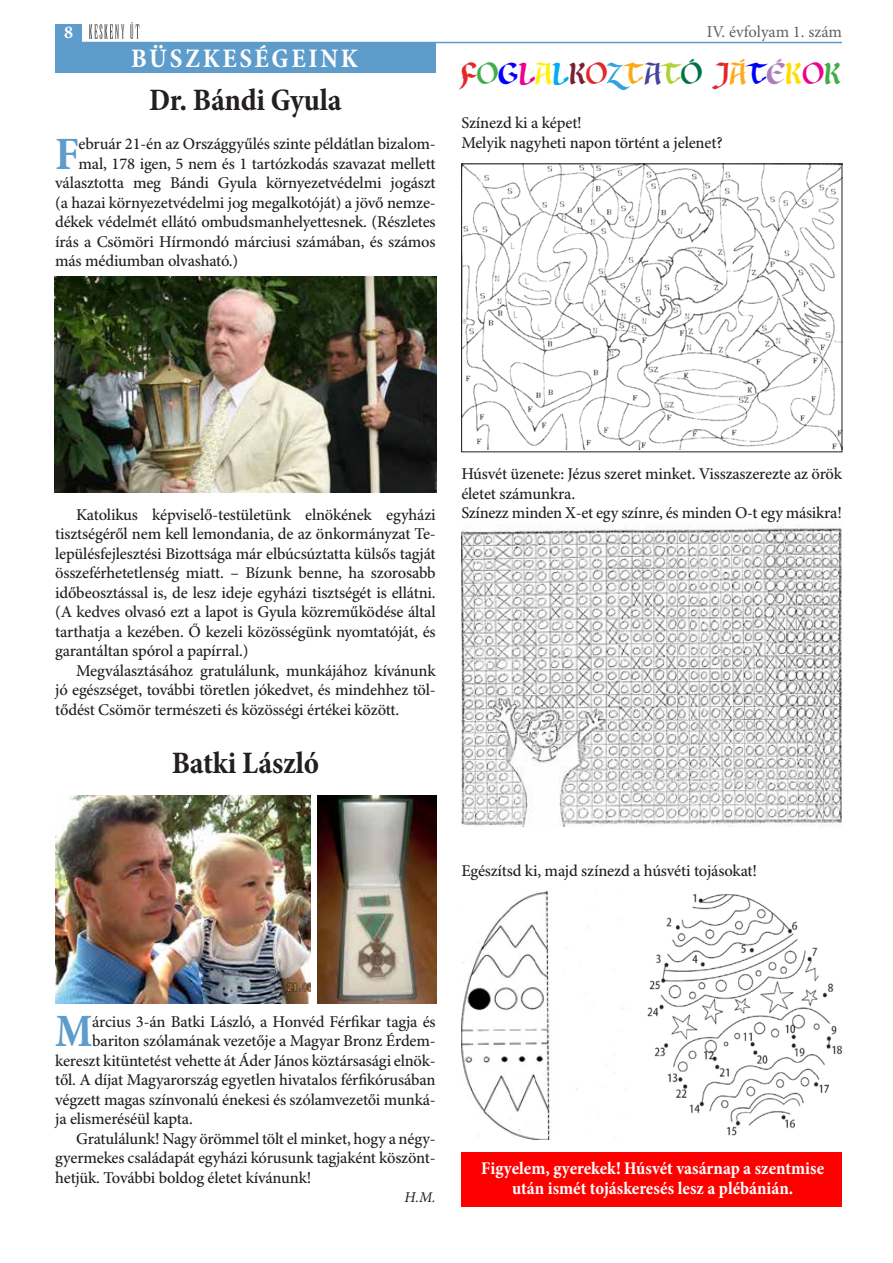
<style>
.page{position:relative;width:893px;height:1263px;background:#fff}
.page>*{position:absolute;margin:0;border:0;box-sizing:border-box;transform-origin:0 0}
.t1{font:700 condensed 46.8px "Minion Pro";color:#5d9ccb}
.t2{font:700 condensed 31.5px "Minion Pro";letter-spacing:-.01em;color:#231f20}
.t3{font:27px "Aunt Judy";color:#e3272a}
.t4{font:700 condensed 27px "Minion Pro";letter-spacing:.1em;color:#fff}
.t5{font:700 condensed 18px/19.5px "Minion Pro";color:#fff;text-align:center}
.t6{font:700 18px "Minion Pro";color:#fff}
.t7{font:500 16.5px/19.5px "Minion Pro";letter-spacing:-.01em;color:#231f20}
.t8{font:16.5px "Minion Pro";color:#5f6062}
.t9{font:italic 15px "Minion Pro";color:#231f20}
.s1{color:#41ad49}
.s2{color:#00f}
.s3{color:#ec008c}
.s4{color:#fff200}
.s5{color:#00aeef}
.s6{color:#7a2030}
.s7{color:#35a2db}
.s8{color:#fbaa19}
.s9{color:#44439b}
.s10{color:#b0d236}
.s11{color:#007146}
.s12{color:#ac7fb8}
.s13{color:#fd0}
</style>
<div class="page">
<img style="left:56px;top:795px;width:254px;height:208px">
<img style="left:317px;top:795px;width:119px;height:208px">
<hr style="left:55px;top:42px;width:787px;height:1px;background:#5d9ccb">
<svg style="left:89px;top:22px;width:50px;height:17px"></svg>
<div style="left:55px;top:24px;width:27px;height:18px;background:#5d9ccb"></div>
<img style="left:55px;top:276px;width:381px;height:216px">
<div style="left:55px;top:43px;width:381px;height:30px;background:#5d9ccb"></div>
<img style="left:461px;top:524px;width:381px;height:302px">
<img style="left:461px;top:892px;width:162px;height:247px">
<img style="left:647px;top:894px;width:195px;height:242px">
<img style="left:463px;top:165px;width:377px;height:284px">
<div style="left:461px;top:163px;width:381px;height:289px;border:1px solid #231f20"></div>
<div style="left:461px;top:1152px;width:381px;height:54px;background:#f00"></div>
<p class="t6" style="left:64px;top:22px;width:10px">8</p>
<p class="t8" style="left:707px;top:22px;width:137px">IV. évfolyam 1. szám</p>
<h3 class="t3" style="left:461px;top:59px;width:382px">F<span class="s1">O</span><span class="s2">G</span><span class="s3">L</span><span class="s4">A</span><span class="s5">L</span><span class="s6">K</span>O<span class="s7">Z</span><span class="s8">T</span><span class="s9">A</span><span class="s10">T</span><span class="s11">Ó</span> J<span class="s8">Á</span><span class="s2">T</span><span class="s12">É</span><span class="s13">K</span><span class="s3">O</span><span class="s1">K</span></h3>
<p class="t7" style="left:461px;top:114px;width:263px">Színezd ki a képet!<br>Melyik nagyheti napon történt a jelenet?</p>
<h3 class="t4" style="left:131px;top:42px;width:228px">BÜSZKESÉGEINK</h3>
<h2 class="t2" style="left:149px;top:81px;width:194px">Dr. Bándi Gyula</h2>
<h1 class="t1" style="left:55px;top:126px;width:25px">F</h1>
<p class="t7" style="left:79px;top:135px;width:359px">ebruár 21-én az Országgyűlés szinte példátlan bizalom-</p>
<p class="t7" style="left:79px;top:154px;width:359px">mal, 178 igen, 5 nem és 1 tartózkodás szavazat mellett</p>
<p class="t7" style="left:55px;top:174px;width:382px">választotta meg Bándi Gyula környezetvédelmi jogászt</p>
<p class="t7" style="left:55px;top:193px;width:382px">(a hazai környezetvédelmi jog megalkotóját) a jövő nemze-</p>
<p class="t7" style="left:55px;top:213px;width:382px">dékek védelmét ellátó ombudsmanhelyettesnek. (Részletes</p>
<p class="t7" style="left:55px;top:232px;width:382px">írás a Csömöri Hírmondó márciusi számában, és számos</p>
<p class="t7" style="left:55px;top:252px;width:185px">más médiumban olvasható.)</p>
<p class="t7" style="left:55px;top:505px;width:382px;text-align:justify;text-indent:21px">Katolikus képviselő-testületünk elnökének egyházi tisztségéről nem kell lemondania, de az önkormányzat Te&shy;lepülésfejlesztési Bizottsága már elbúcsúztatta külsős tagját összeférhetetlenség miatt. – Bízunk benne, ha szorosabb időbeosztással is, de lesz ideje egyházi tisztségét is ellátni. (A kedves olvasó ezt a lapot is Gyula közreműködése által tarthatja a kezében. Ő kezeli közösségünk nyomtatóját, és garantáltan spórol a papírral.)</p>
<p class="t7" style="left:55px;top:661px;width:382px;text-align:justify;text-indent:21px">Megválasztásához gratulálunk, munkájához kívánunk jó egészséget, további töretlen jókedvet, és mindehhez töl&shy;tődést Csömör természeti és közösségi értékei között.</p>
<h2 class="t2" style="left:172px;top:744px;width:149px">Batki László</h2>
<p class="t7" style="left:461px;top:465px;width:382px">Húsvét üzenete: Jézus szeret minket. Visszaszerezte az örök életet számunkra.<br>Színezz minden X-et egy színre, és minden O-t egy másikra!</p>
<p class="t7" style="left:461px;top:861px;width:297px">Egészítsd ki, majd színezd a húsvéti tojásokat!</p>
<h1 class="t1" style="left:55px;top:1003px;width:39px">M</h1>
<p class="t7" style="left:92px;top:1012px;width:345px">árcius 3-án Batki László, a Honvéd Férfikar tagja és</p>
<p class="t7" style="left:92px;top:1032px;width:345px">bariton szólamának vezetője a Magyar Bronz Érdem-</p>
<p class="t7" style="left:55px;top:1051px;width:382px">kereszt kitüntetést vehette át Áder János köztársasági elnök-</p>
<p class="t7" style="left:55px;top:1071px;width:382px">től. A díjat Magyarország egyetlen hivatalos férfikórusában</p>
<p class="t7" style="left:55px;top:1090px;width:382px">végzett magas színvonalú énekesi és szólamvezetői munká-</p>
<p class="t7" style="left:55px;top:1110px;width:139px">ja elismeréséül kapta.</p>
<p class="t7" style="left:76px;top:1129px;width:361px">Gratulálunk! Nagy örömmel tölt el minket, hogy a négy-</p>
<p class="t7" style="left:55px;top:1149px;width:382px">gyermekes családapát egyházi kórusunk tagjaként köszönt-</p>
<p class="t7" style="left:55px;top:1168px;width:258px">hetjük. További boldog életet kívánunk!</p>
<p class="t9" style="left:404px;top:1188px;width:33px">H.M.</p>
<p class="t5" style="left:481px;top:1159px;width:344px">Figyelem, gyerekek! Húsvét vasárnap a szentmise után ismét tojáskeresés lesz a plébánián.</p>
</div>
